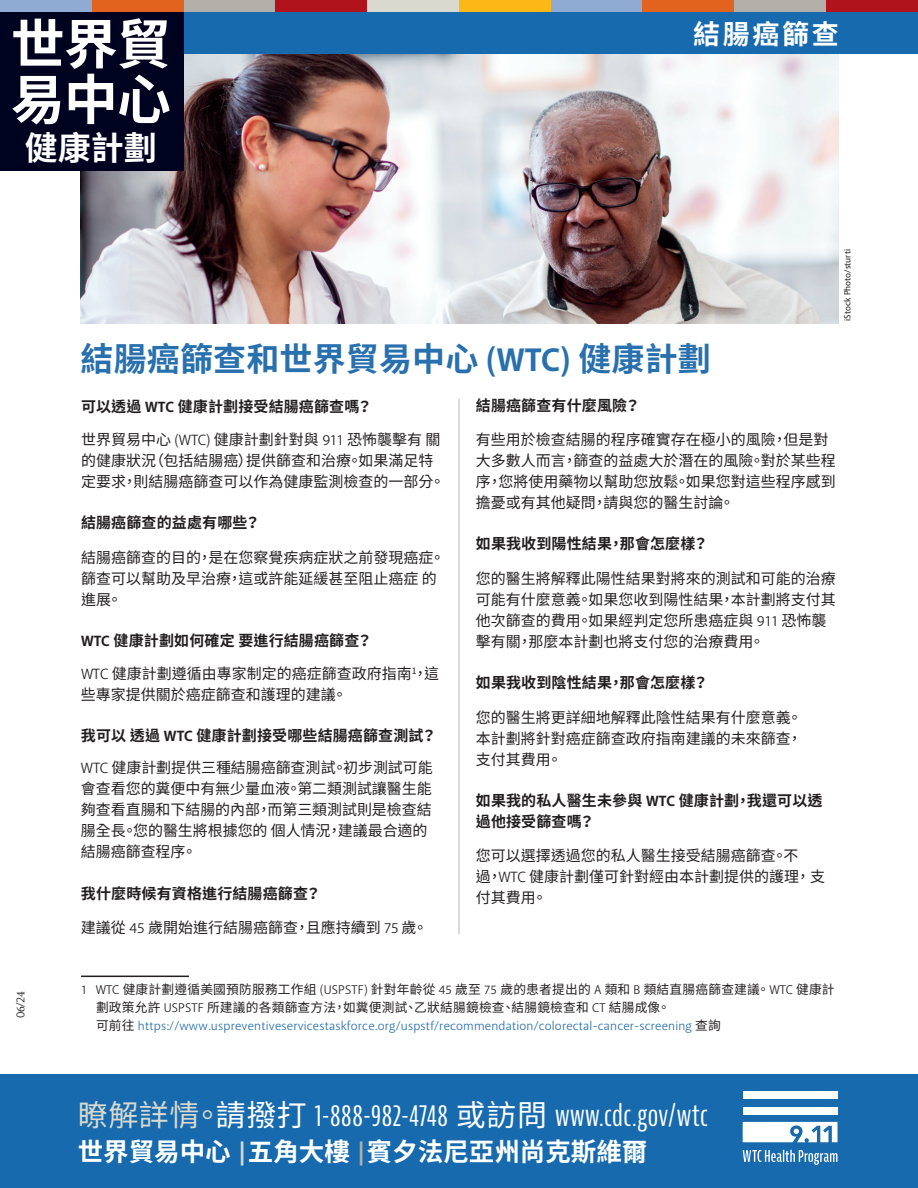
<style>
.page{position:relative;width:918px;height:1188px;background:#fff}
.page>*{position:absolute;margin:0;border:0;box-sizing:border-box;transform-origin:0 0}
.t1{font:700 54px/55.5px "Noto Sans CJ Ktc";letter-spacing:-.02em;color:#fff}
.t2{font:700 33px "Noto Sans CJ Ktc";letter-spacing:.005em;color:#2870ae}
.t3{font:700 33px "Noto Sans CJ Ktc";color:#fff}
.t4{font:extra-condensed 30px "Bernina Sans";letter-spacing:.015em;color:#fff}
.t5{font:700 27px "Noto Sans CJ Ktc";letter-spacing:.1em;color:#fff}
.t6{font:700 25.5px "Noto Sans CJ Ktc";color:#fff}
.Flyer_body_Chinese{font:15px/21px "Noto Sans CJ Ktc";color:#231f20}
.Flyer_question_subhe{font:700 15px/21px "Noto Sans CJ Ktc";letter-spacing:.01em;color:#231f20}
.Flyer_body_Chinese-2{font:700 15px "Noto Sans CJ Ktc";letter-spacing:.01em;color:#231f20}
.Flyer_footnote_Chine{font:12.75px/18px "Akagi Pro";letter-spacing:.015em;color:#2870ae}
.Flyer_body{font:12px "Akagi";color:#231f20}
.t7{font:500 9px "Akagi";color:#231f20}
.s1{font-family:"Akagi Pro"}
.s2{font-family:"Minion Pro"}
.s3{font-weight:700}
.s4{font-family:"Akagi Pro";font-weight:700}
.s5{color:#231f20}
.s6{font-family:"Noto Sans CJ Ktc";color:#231f20}
.s7{font-family:"Noto Sans CJ Ktc";font-stretch:normal;color:#d9d9cf}
.s8{font-family:"Noto Sans CJ Ktc";font-stretch:normal}
.s9{font-family:"Bernina Sans";font-stretch:extra-condensed;color:#d9d9cf}
.s10{font-family:"Bernina Sans";font-stretch:extra-condensed;color:#b1afa8}
</style>
<div class="page">
<img style="left:80px;top:54px;width:759px;height:270px">
<div style="left:0;top:0;width:918px;height:54px;background:#186aae"></div>
<div style="left:0;top:0;width:184px;height:171px;background:#000320"></div>
<div style="left:0;top:0;width:92px;height:12px;background:#8fabd3"></div>
<div style="left:92px;top:0;width:92px;height:12px;background:#e1631e"></div>
<div style="left:184px;top:0;width:91px;height:12px;background:#b1afa8"></div>
<div style="left:275px;top:0;width:92px;height:12px;background:#b0131c"></div>
<div style="left:367px;top:0;width:92px;height:12px;background:#d9d9cf"></div>
<div style="left:459px;top:0;width:92px;height:12px;background:#fcb814"></div>
<div style="left:551px;top:0;width:92px;height:12px;background:#8fabd3"></div>
<div style="left:643px;top:0;width:91px;height:12px;background:#e1631e"></div>
<div style="left:734px;top:0;width:92px;height:12px;background:#b1afa8"></div>
<div style="left:826px;top:0;width:92px;height:12px;background:#b0131c"></div>
<hr style="left:81px;top:976px;width:108px;height:1px;background:#231f20">
<hr style="left:459px;top:399px;width:1px;height:535px;background:#b7b6b1">
<div style="left:0;top:1075px;width:918px;height:113px;background:#186aae"></div>
<div style="left:743px;top:1107px;width:95px;height:8px;background:#fff"></div>
<div style="left:743px;top:1092px;width:95px;height:7px;background:#fff"></div>
<svg style="left:743px;top:1122px;width:95px;height:20px;background:#dce8f2"></svg>
<svg style="left:743px;top:1150px;width:95px;height:15px"></svg>
<h1 class="t1" style="left:11px;top:18px;width:162px">世界貿易中心</h1>
<h2 class="t3" style="left:25px;top:129px;width:133px">健康計劃</h2>
<h3 class="t5" style="left:693px;top:19px;width:147px">結腸癌篩查</h3>
<p class="t7" style="left:842px;top:321px;width:73px;rotate:-90deg">iStock Photo/sturti</p>
<h3 class="t2" style="left:81px;top:340px;width:632px">結腸癌篩查和世界貿易中心 <span class="s1">(WTC)</span> 健康計劃</h3>
<p class="Flyer_body" style="left:13px;top:1018px;width:29px;rotate:-90deg">0<span class="s2">6</span>/2<span class="s2">4</span></p>
<h4 class="Flyer_body_Chinese" style="left:81px;top:391px;width:361px;line-height:32.5px"><span class="s3">可以透過</span> <span class="s4">WTC</span> <span class="s3">健康計劃接受結腸癌篩查嗎？<br></span>世界貿易中心 <span class="s1">(WTC)</span> 健康計劃針對與 <span class="s1">911</span> 恐怖襲擊有 關</h4>
<h4 class="Flyer_body_Chinese" style="left:81px;top:450px;width:365px">的健康狀況（包括結腸癌）提供篩查和治療。如果滿足特定要求，則結腸癌篩查可以作為健康監測檢查的一部分。</h4>
<h4 class="Flyer_body_Chinese-2" style="left:81px;top:514px;width:181px">結腸癌篩查的益處有哪些？</h4>
<h4 class="Flyer_body_Chinese" style="left:81px;top:547px;width:365px">結腸癌篩查的目的，是在您察覺疾病症狀之前發現癌症。篩查可以幫助及早治療，這或許能延緩甚至阻止癌症 的進展。</h4>
<h4 class="Flyer_body_Chinese" style="left:81px;top:625px;width:360px;line-height:32.5px"><span class="s4">WTC</span> <span class="s3">健康計劃如何確定 要進行結腸癌篩查？<br></span><span class="s1">WTC</span> 健康計劃遵循由專家制定的癌症篩查政府指南<sup>1</sup>，這</h4>
<h4 class="Flyer_body_Chinese" style="left:81px;top:684px;width:268px">些專家提供關於癌症篩查和護理的建議。</h4>
<h4 class="Flyer_body_Chinese" style="left:81px;top:719px;width:357px;line-height:32.5px"><span class="s3">我可以 透過</span> <span class="s4">WTC</span> <span class="s3">健康計劃接受哪些結腸癌篩查測試？<br></span><span class="s1">WTC</span> 健康計劃提供三種結腸癌篩查測試。初步測試可能</h4>
<h4 class="Flyer_body_Chinese" style="left:81px;top:779px;width:352px">會查看您的糞便中有無少量血液。第二類測試讓醫生能夠查看直腸和下結腸的內部，而第三類測試則是檢查結腸全長。您的醫生將根據您的 個人情況，建議最合適的結腸癌篩查程序。</h4>
<h4 class="Flyer_body_Chinese-2" style="left:81px;top:885px;width:241px">我什麼時候有資格進行結腸癌篩查？</h4>
<h4 class="Flyer_body_Chinese" style="left:81px;top:917px;width:348px">建議從 <span class="s1">45</span> 歲開始進行結腸癌篩查，且應持續到 <span class="s1">75</span> 歲。</h4>
<h4 class="Flyer_question_subhe" style="left:476px;top:395px;width:166px">結腸癌篩查有什麼風險？</h4>
<h4 class="Flyer_body_Chinese" style="left:476px;top:429px;width:361px">有些用於檢查結腸的程序確實存在極小的風險，但是對大多數人而言，篩查的益處大於潛在的風險。對於某些程序，您將使用藥物以幫助您放鬆。如果您對這些程序感到擔憂或有其他疑問，請與您的醫生討論。</h4>
<h4 class="Flyer_question_subhe" style="left:476px;top:534px;width:234px">如果我收到陽性結果，那會怎麼樣？</h4>
<h4 class="Flyer_body_Chinese" style="left:476px;top:568px;width:361px">您的醫生將解釋此陽性結果對將來的測試和可能的治療可能有什麼意義。如果您收到陽性結果，本計劃將支付其他次篩查的費用。如果經判定您所患癌症與 <span class="s1">911</span> 恐怖襲擊有關，那麼本計劃也將支付您的治療費用。</h4>
<h4 class="Flyer_question_subhe" style="left:476px;top:672px;width:234px">如果我收到陰性結果，那會怎麼樣？</h4>
<h4 class="Flyer_body_Chinese" style="left:476px;top:707px;width:328px;text-align:justify">您的醫生將更詳細地解釋此陰性結果有什麼意義。本計劃將針對癌症篩查政府指南建議的未來篩查，支付其費用。</h4>
<h4 class="Flyer_question_subhe" style="left:476px;top:790px;width:348px">如果我的私人醫生未參與 <span class="s1">WTC</span> 健康計劃，我還可以透過他接受篩查嗎？</h4>
<h4 class="Flyer_body_Chinese" style="left:476px;top:846px;width:351px">您可以選擇透過您的私人醫生接受結腸癌篩查。不<br>過，<span class="s1">WTC</span> 健康計劃僅可針對經由本計劃提供的護理， 支付其費用。</h4>
<h4 class="Flyer_footnote_Chine" style="left:96px;top:981px;width:740px;text-indent:-15px"><span class="s5">1 WTC</span> <span class="s6">健康計劃遵循美國預防服務工作組</span> <span class="s5">(USPSTF)</span> <span class="s6">針對年齡從</span> <span class="s5">45</span> <span class="s6">歲至</span> <span class="s5">75</span> <span class="s6">歲的患者提出的</span> <span class="s5">A</span> <span class="s6">類和</span> <span class="s5">B</span> <span class="s6">類結直腸癌篩查建議。</span><span class="s5">WTC</span> <span class="s6">健康計劃政策允許</span> <span class="s5">USPSTF</span> <span class="s6">所建議的各類篩查方法，如糞便測試、乙狀結腸鏡檢查、結腸鏡檢查和</span> <span class="s5">CT</span> <span class="s6">結腸成像。<br>可前往</span> https://www.uspreventiveservicestaskforce.org/uspstf/recommendation/colorectal-cancer-screening <span class="s6">查詢</span></h4>
<h3 class="t4" style="left:78px;top:1098px;width:632px"><span class="s7">瞭解詳情。</span><span class="s8">請撥打</span> 1-888-982-4748 <span class="s8">或訪問</span> www.cdc.gov/wtc</h3>
<h3 class="t6" style="left:78px;top:1137px;width:571px">世界貿易中心 <span class="s9">|</span>五角大樓 <span class="s10">|</span>賓夕法尼亞州尚克斯維爾</h3>
</div>
